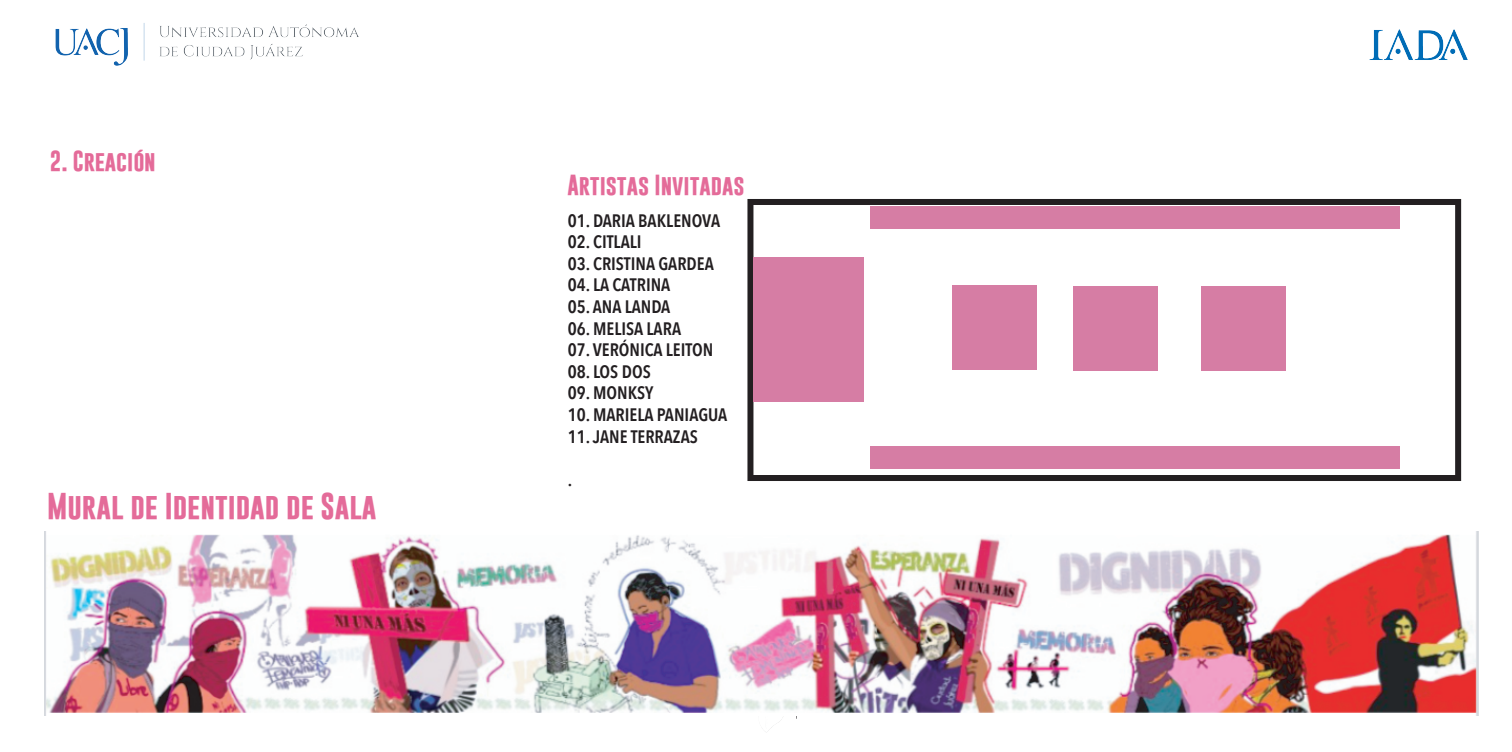
<style>
.page{position:relative;width:1512px;height:752px;background:#fff}
.page>*{position:absolute;margin:0;border:0;box-sizing:border-box;transform-origin:0 0}
.t1{font:700 27px "Gobold";color:#e46b99}
.t2{font:700 21px "Gobold";color:#e46b99}
.t3{font:600 18px "Avenir Next Condensed";color:#231f21}
</style>
<div class="page">
<img style="left:55px;top:23px;width:304px;height:43px">
<img style="left:1369px;top:29px;width:99px;height:31px">
<div style="left:747px;top:199px;width:714px;height:282px;border:6px solid #231f21"></div>
<div style="left:952px;top:285px;width:84px;height:85px;background:#d67da4"></div>
<div style="left:1202px;top:286px;width:84px;height:84px;background:#d67da4"></div>
<div style="left:1074px;top:286px;width:84px;height:84px;background:#d67da4"></div>
<div style="left:870px;top:446px;width:529px;height:23px;background:#d67da4"></div>
<div style="left:870px;top:206px;width:529px;height:23px;background:#d67da4"></div>
<div style="left:753px;top:258px;width:111px;height:144px;background:#d67da4"></div>
<img style="left:45px;top:531px;width:1434px;height:184px">
<p class="t2" style="left:50px;top:148px;width:107px">2. Creación</p>
<h1 class="t1" style="left:47px;top:488px;width:331px">Mural de Identidad de Sala</h1>
<p class="t2" style="left:568px;top:171px;width:179px">Artistas Invitadas</p>
<p class="t3" style="left:568px;top:205px;width:154px">01. DARIA BAKLENOVA</p>
<p class="t3" style="left:568px;top:226px;width:75px">02. CITLALI</p>
<p class="t3" style="left:568px;top:248px;width:148px">03. CRISTINA GARDEA</p>
<p class="t3" style="left:568px;top:269px;width:104px">04. LA CATRINA</p>
<p class="t3" style="left:568px;top:291px;width:104px">05. ANA LANDA</p>
<p class="t3" style="left:568px;top:313px;width:115px">06. MELISA LARA</p>
<p class="t3" style="left:568px;top:334px;width:147px">07. VERÓNICA LEITON</p>
<p class="t3" style="left:568px;top:356px;width:85px">08. LOS DOS</p>
<p class="t3" style="left:568px;top:377px;width:87px">09. MONKSY</p>
<p class="t3" style="left:568px;top:399px;width:161px">10. MARIELA PANIAGUA</p>
<p class="t3" style="left:568px;top:421px;width:132px">11. JANE TERRAZAS</p>
<p class="t3" style="left:568px;top:464px;width:6px">.</p>
</div>
